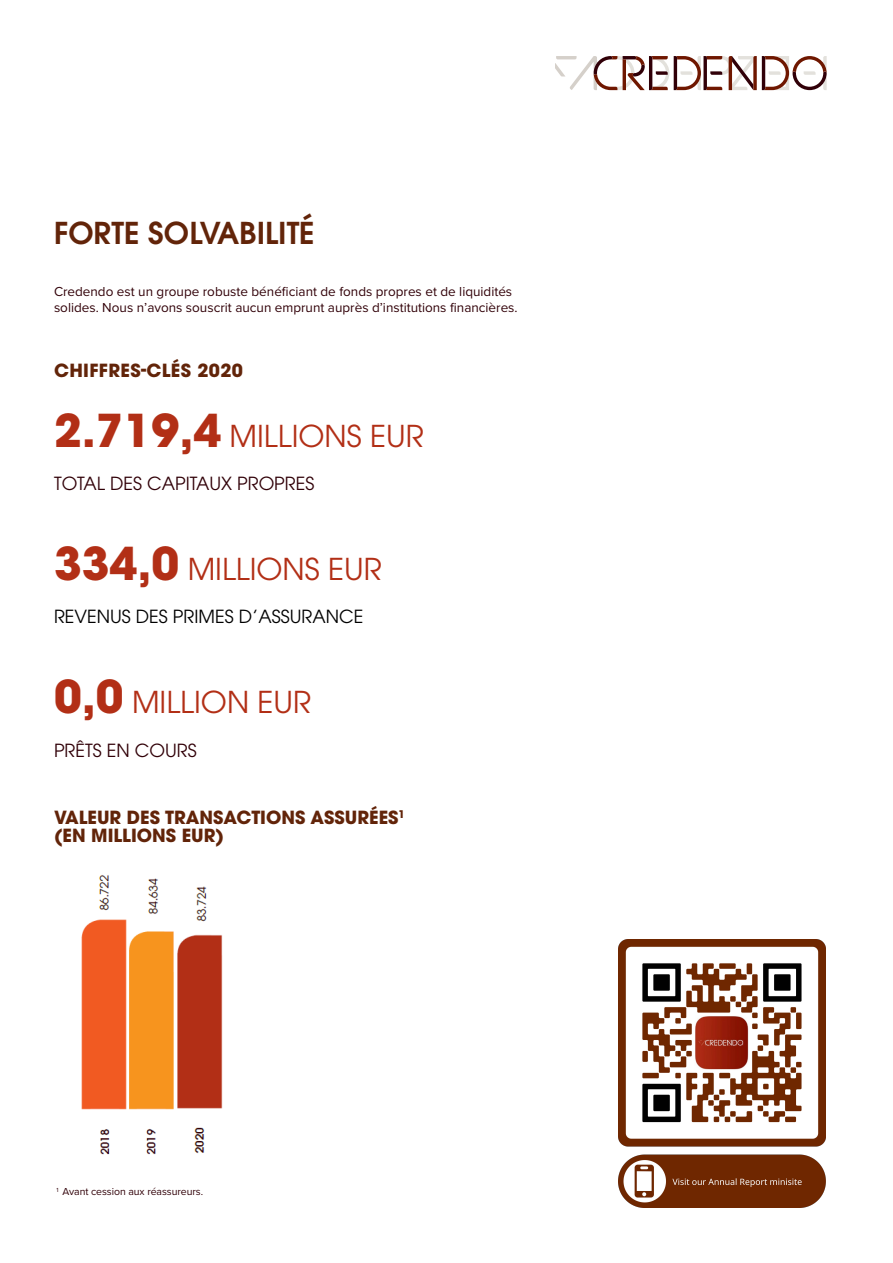
<style>
.page{position:relative;width:893px;height:1263px;background:#fff}
.page>*{position:absolute;margin:0;border:0;box-sizing:border-box;transform-origin:0 0}
.t1{font:30px "ITC Avant Garde Pro";color:#b22f16}
.t2{font:600 30px "ITC Avant Garde Std";color:#622409}
.t3{font:30px "ITC Avant Garde Std";color:#b22f16}
.t4{font:18px/18px "ITC Avant Garde Std Bold 4";color:#622409}
.t5{font:18px "ITC Avant Garde Pro";color:#310008}
.t6{font:18px "ITC Avant Garde Std";color:#000}
.t7{font:18px "ITC Avant Garde Std Bold 4";letter-spacing:.02em;color:#622409}
.t8{font:13.5px/16.2px "Proxima Nova";color:#310008}
.t9{font:10.5px "Proxima Nova";letter-spacing:-.005em;color:#310008}
.s1{font-family:"ITC Avant Garde Std";font-weight:700}
.s2{font-family:"ITC Avant Garde Std Bold 4";font-size:45px}
.s3{font-family:"ITC Avant Garde Std Bold 2";font-size:45px}
.s4{font-family:"ITC Avant Garde Std Bold 3";font-size:45px}
.s5{font-weight:700;font-size:45px}
</style>
<div class="page">
<svg style="left:556px;top:56px;width:271px;height:34px"></svg>
<img style="left:81px;top:875px;width:142px;height:280px">
<img style="left:619px;top:940px;width:206px;height:268px">
<h1 class="t2" style="left:54px;top:213px;width:262px">FORTE SOLVABILITÉ</h1>
<p class="t8" style="left:54px;top:283px;width:465px">Credendo est un groupe robuste bénéficiant de fonds propres et de liquidités solides. Nous n’avons souscrit aucun emprunt auprès d’institutions financières.</p>
<h2 class="t7" style="left:54px;top:358px;width:190px">CHIFFRES-CLÉS 2<span class="s1">020</span></h2>
<h1 class="t1" style="left:54px;top:417px;width:371px"><span class="s2">2.</span><span class="s3">719,4</span> MILLIONS EUR</h1>
<h2 class="t5" style="left:54px;top:472px;width:262px">TOTAL DES CAPITAUX PROPRES</h2>
<h1 class="t3" style="left:54px;top:551px;width:329px"><span class="s2">3</span><span class="s4">34</span><span class="s5">,0</span> MILLIONS EUR</h1>
<h2 class="t6" style="left:54px;top:606px;width:311px">REVENUS DES PRIMES D’ASSURANCE</h2>
<h1 class="t1" style="left:54px;top:684px;width:259px"><span class="s5">0,0</span> MILLION EUR</h1>
<h2 class="t5" style="left:54px;top:739px;width:144px">PRÊTS EN COURS</h2>
<h2 class="t4" style="left:54px;top:808px;width:352px">VALEUR DES TRANSACTIONS ASSURÉES<sup>1 </sup>(EN MILLIONS EUR)</h2>
<p class="t9" style="left:57px;top:1184px;width:148px"><sup>1</sup> Avant cession aux réassureurs.</p>
</div>
